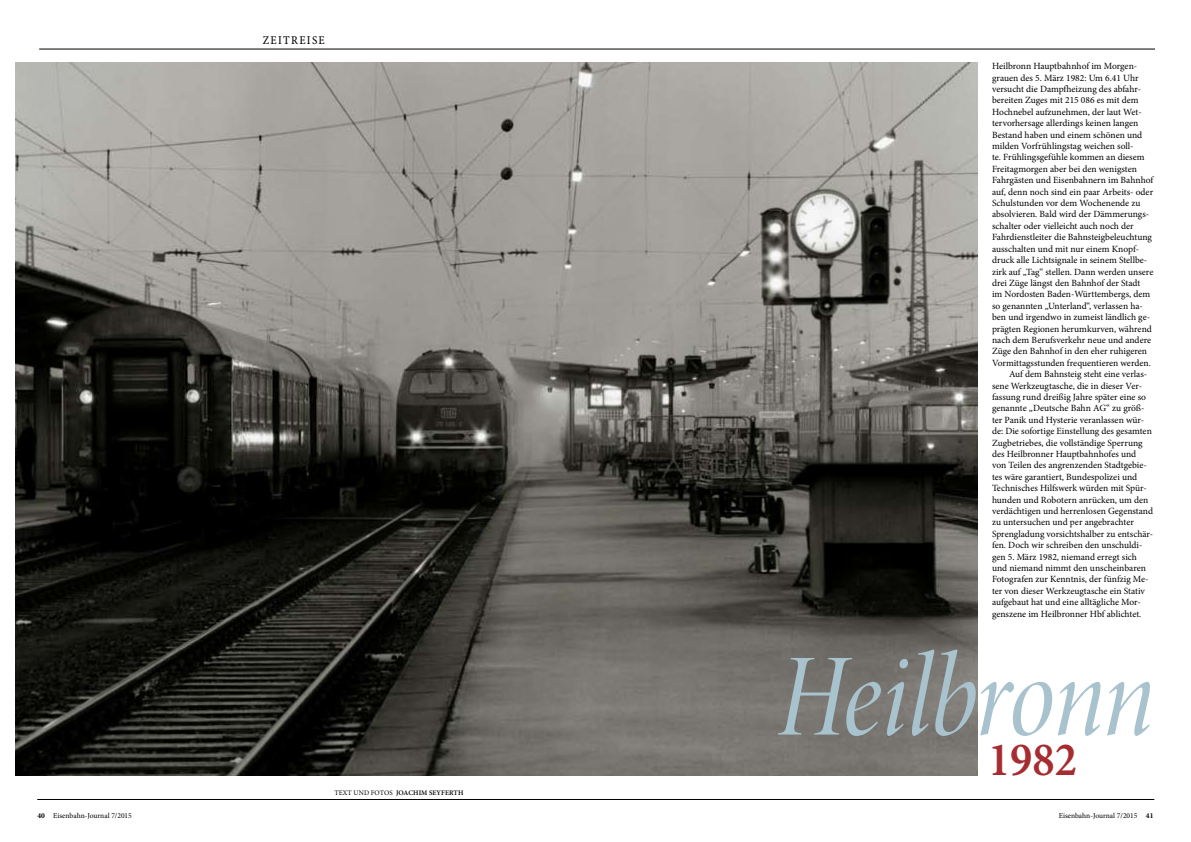
<style>
.page{position:relative;width:1191px;height:842px;background:#fff}
.page>*{position:absolute;margin:0;border:0;box-sizing:border-box;transform-origin:0 0}
.t1{font:120px "Minion Pro Cn It Disp";letter-spacing:-.005em;color:#a8c3ce}
.t2{font:48px "Minion Pro Semibold Cn Capt";color:#a72c31}
.t3{font:12px "Minion Pro Cn Capt";letter-spacing:.11em;color:#000}
.t4{font:9.5px "Minion Pro";color:#000}
.t5{font:7.5px "Minion Pro";color:#000}
.t6{font:600 7px "Minion Pro";letter-spacing:.01em;color:#000}
.t7{font:7px "Minion Pro";color:#000}
.s1{font-weight:400}
.s2{font-weight:700}
</style>
<div class="page">
<hr style="left:37px;top:799px;width:1117px;height:1px;background:#000">
<hr style="left:39px;top:49px;width:1116px;height:1px;background:#000">
<img style="left:15px;top:62px;width:962px;height:713px">
<p class="t3" style="left:263px;top:33px;width:64px">ZEITREISE</p>
<p class="t7" style="left:334px;top:788px;width:26px">Text und</p>
<p class="t6" style="left:371px;top:788px;width:94px"><span class="s1">Fotos</span> JOACHIM SEYFERTH</p>
<p class="t4" style="left:992px;top:60px;width:147px">Heilbronn Hauptbahnhof im Morgen-</p>
<p class="t4" style="left:992px;top:71px;width:148px">grauen des 5. März 1982: Um 6.41 Uhr</p>
<p class="t4" style="left:992px;top:83px;width:151px">versucht die Dampfheizung des abfahr-</p>
<p class="t4" style="left:992px;top:94px;width:148px">bereiten Zuges mit 215 086 es mit dem</p>
<p class="t4" style="left:992px;top:105px;width:151px">Hochnebel aufzunehmen, der laut Wet-</p>
<p class="t4" style="left:992px;top:117px;width:148px">tervorhersage allerdings keinen langen</p>
<p class="t4" style="left:992px;top:128px;width:152px">Bestand haben und einem schönen und</p>
<p class="t4" style="left:992px;top:140px;width:143px">milden Vorfrühlingstag weichen soll-</p>
<p class="t4" style="left:992px;top:151px;width:154px">te. Frühlingsgefühle kommen an diesem</p>
<p class="t4" style="left:992px;top:162px;width:146px">Freitagmorgen aber bei den wenigsten</p>
<p class="t4" style="left:992px;top:174px;width:163px">Fahrgästen und Eisenbahnern im Bahnhof</p>
<p class="t4" style="left:992px;top:185px;width:163px">auf, denn noch sind ein paar Arbeits- oder</p>
<p class="t4" style="left:992px;top:197px;width:150px">Schulstunden vor dem Wochenende zu</p>
<p class="t4" style="left:992px;top:208px;width:159px">absolvieren. Bald wird der Dämmerungs-</p>
<p class="t4" style="left:992px;top:219px;width:143px">schalter oder vielleicht auch noch der</p>
<p class="t4" style="left:992px;top:231px;width:161px">Fahrdienstleiter die Bahnsteigbeleuchtung</p>
<p class="t4" style="left:992px;top:242px;width:149px">ausschalten und mit nur einem Knopf-</p>
<p class="t4" style="left:992px;top:254px;width:157px">druck alle Lichtsignale in seinem Stellbe-</p>
<p class="t4" style="left:992px;top:265px;width:163px">zirk auf „Tag“ stellen. Dann werden unsere</p>
<p class="t4" style="left:992px;top:276px;width:150px">drei Züge längst den Bahnhof der Stadt</p>
<p class="t4" style="left:992px;top:288px;width:160px">im Nordosten Baden-Württembergs, dem</p>
<p class="t4" style="left:992px;top:299px;width:152px">so genannten „Unterland“, verlassen ha-</p>
<p class="t4" style="left:992px;top:311px;width:160px">ben und irgendwo in zumeist ländlich ge-</p>
<p class="t4" style="left:992px;top:322px;width:161px">prägten Regionen herumkurven, während</p>
<p class="t4" style="left:992px;top:333px;width:161px">nach dem Berufsverkehr neue und andere</p>
<p class="t4" style="left:992px;top:345px;width:157px">Züge den Bahnhof in den eher ruhigeren</p>
<p class="t4" style="left:992px;top:356px;width:160px">Vormittagsstunden frequentieren werden.</p>
<p class="t4" style="left:1009px;top:368px;width:140px">Auf dem Bahnsteig steht eine verlas-</p>
<p class="t4" style="left:992px;top:379px;width:151px">sene Werkzeugtasche, die in dieser Ver-</p>
<p class="t4" style="left:992px;top:390px;width:156px">fassung rund dreißig Jahre später eine so</p>
<p class="t4" style="left:992px;top:402px;width:154px">genannte „Deutsche Bahn AG“ zu größ-</p>
<p class="t4" style="left:992px;top:413px;width:154px">ter Panik und Hysterie veranlassen wür-</p>
<p class="t4" style="left:992px;top:425px;width:161px">de: Die sofortige Einstellung des gesamten</p>
<p class="t4" style="left:992px;top:436px;width:152px">Zugbetriebes, die vollständige Sperrung</p>
<p class="t4" style="left:992px;top:447px;width:146px">des Heilbronner Hauptbahnhofes und</p>
<p class="t4" style="left:992px;top:459px;width:156px">von Teilen des angrenzenden Stadtgebie-</p>
<p class="t4" style="left:992px;top:470px;width:147px">tes wäre garantiert, Bundespolizei und</p>
<p class="t4" style="left:992px;top:482px;width:156px">Technisches Hilfswerk würden mit Spür-</p>
<p class="t4" style="left:992px;top:493px;width:158px">hunden und Robotern anrücken, um den</p>
<p class="t4" style="left:992px;top:504px;width:163px">verdächtigen und herrenlosen Gegenstand</p>
<p class="t4" style="left:992px;top:516px;width:143px">zu untersuchen und per angebrachter</p>
<p class="t4" style="left:992px;top:527px;width:163px">Sprengladung vorsichtshalber zu entschär-</p>
<p class="t4" style="left:992px;top:539px;width:152px">fen. Doch wir schreiben den unschuldi-</p>
<p class="t4" style="left:992px;top:550px;width:146px">gen 5. März 1982, niemand erregt sich</p>
<p class="t4" style="left:992px;top:561px;width:155px">und niemand nimmt den unscheinbaren</p>
<p class="t4" style="left:992px;top:573px;width:158px">Fotografen zur Kenntnis, der fünfzig Me-</p>
<p class="t4" style="left:992px;top:584px;width:154px">ter von dieser Werkzeugtasche ein Stativ</p>
<p class="t4" style="left:992px;top:596px;width:150px">aufgebaut hat und eine alltägliche Mor-</p>
<p class="t4" style="left:992px;top:607px;width:151px">genszene im Heilbronner Hbf ablichtet.</p>
<h1 class="t1" style="left:777px;top:624px;width:378px">Heilbronn</h1>
<h2 class="t2" style="left:988px;top:731px;width:90px">1982</h2>
<p class="t5" style="left:38px;top:810px;width:96px"><span class="s2">40</span> Eisenbahn-Journal 7/2015</p>
<p class="t5" style="left:1058px;top:810px;width:96px">Eisenbahn-Journal 7/2015 <span class="s2">41</span></p>
</div>
